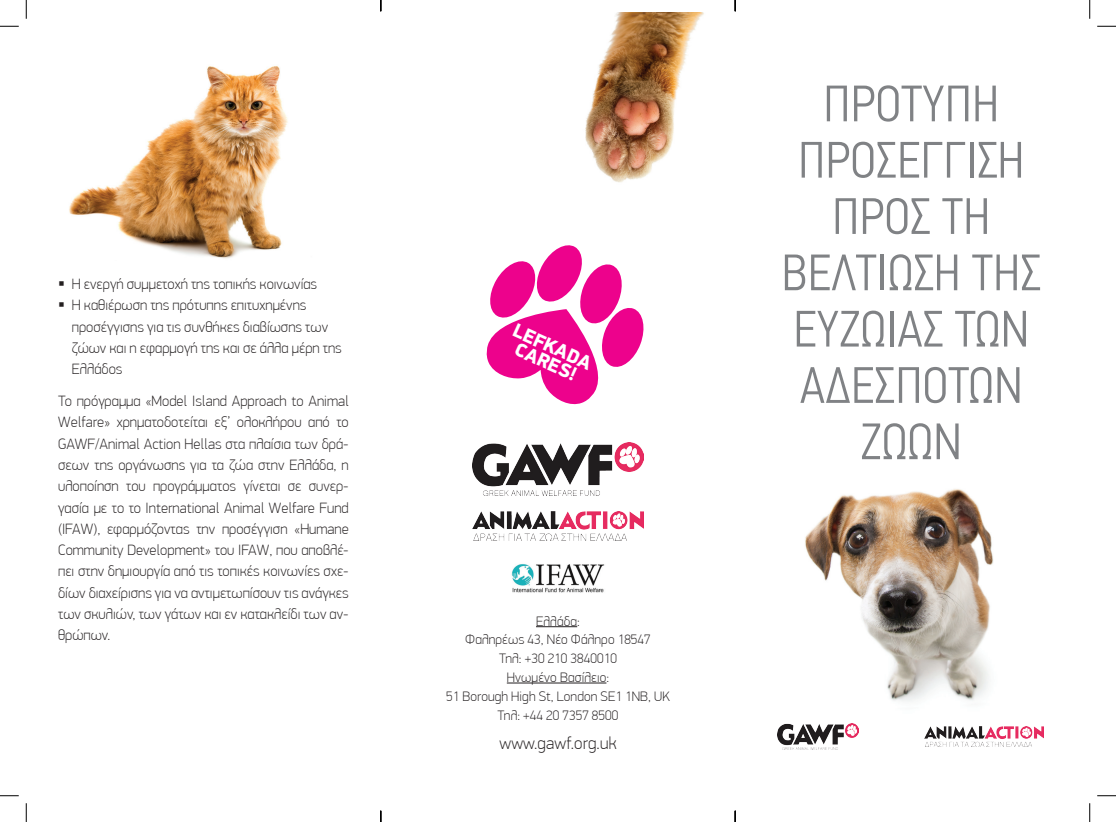
<style>
.page{position:relative;width:1116px;height:822px;background:#fff}
.page>*{position:absolute;margin:0;border:0;box-sizing:border-box;transform-origin:0 0}
.t1{font:300 51.25px/56.2px "PF Din Text Cond Pro";letter-spacing:.01em;color:#808285;text-align:center}
.t2{font:900 19.62px "PF Din Display Pro";color:#fff}
.t3{font:100 17.5px "PF Din Display Pro";letter-spacing:.01em;color:#231f20}
.t4{font:100 15px/21.2px "PF Din Display Pro";color:#231f20}
.t5{font:100 13.75px/18.8px "PF Din Display Pro";letter-spacing:.01em;color:#231f20;text-align:center}
</style>
<div class="page">
<img style="left:805px;top:489px;width:239px;height:250px">
<img style="left:69px;top:66px;width:219px;height:193px">
<img style="left:472px;top:511px;width:172px;height:29px">
<img style="left:924px;top:726px;width:119px;height:20px">
<svg style="left:486px;top:245px;width:157px;height:159px"></svg>
<img style="left:472px;top:442px;width:172px;height:53px">
<img style="left:777px;top:723px;width:81px;height:26px">
<img style="left:511px;top:564px;width:94px;height:29px">
<hr style="left:536px;top:626px;width:41px;height:1px;background:#231f20">
<hr style="left:507px;top:682px;width:99px;height:1px;background:#231f20">
<img style="left:585px;top:12px;width:119px;height:171px">
<svg style="left:0;top:25px;width:19px;height:2px"></svg>
<svg style="left:1097px;top:25px;width:18px;height:2px"></svg>
<svg style="left:0;top:795px;width:19px;height:1px"></svg>
<svg style="left:1097px;top:795px;width:18px;height:1px"></svg>
<svg style="left:25px;top:0;width:2px;height:19px"></svg>
<svg style="left:25px;top:803px;width:2px;height:18px"></svg>
<svg style="left:1089px;top:0;width:1px;height:19px"></svg>
<svg style="left:1089px;top:803px;width:1px;height:18px"></svg>
<svg style="left:734px;top:0;width:2px;height:11px"></svg>
<svg style="left:734px;top:810px;width:2px;height:11px"></svg>
<p class="t4" style="left:72px;top:273px;width:271px">Η ενεργή συμμετοχή της τοπικής κοινωνίας<br>Η καθιέρωση της πρότυπης επιτυχημένης προσέγγισης για τις συνθήκες διαβίωσης των ζώων και η εφαρμογή της και σε άλλα μέρη της Ελλάδος</p>
<p class="t4" style="left:58px;top:390px;width:292px;text-align:justify">Το πρόγραμμα «Model Island Approach to Animal Welfare» χρηματοδοτείται εξ’ ολοκλήρου από το GAWF/Animal Action Hellas στα πλαίσια των δρά&shy;σεων της οργάνωσης για τα ζώα στην Ελλάδα, η υλοποίηση του προγράμματος γίνεται σε συνερ&shy;γασία με το το International Animal Welfare Fund (IFAW), εφαρμόζοντας την προσέγγιση «Humane Community Development» του IFAW, που αποβλέ&shy;πει στην δημιουργία από τις τοπικές κοινωνίες σχε&shy;δίων διαχείρισης για να αντιμετωπίσουν τις ανάγκες των σκυλιών, των γάτων και εν κατακλείδι των αν&shy;θρώπων.</p>
<h2 class="t2" style="left:519px;top:318px;width:85px;rotate:24deg">LEFKADA</h2>
<h2 class="t2" style="left:521px;top:337px;width:67px;rotate:24deg">CARES!</h2>
<p class="t5" style="left:446px;top:611px;width:225px">Ελλάδα:<br>Φαληρέως 43, Νέο Φάληρο 18547<br>Τηλ: +30 210 3840010<br>Ηνωμένο Βασίλειο:<br>51 Borough High St, London SE1 1NB, UK<br>Τηλ: +44 20 7357 8500</p>
<p class="t3" style="left:499px;top:732px;width:119px">www.gawf.org.uk</p>
<h1 class="t1" style="left:781px;top:76px;width:261px">ΠΡΌΤΥΠΗ<br>ΠΡΟΣΈΓΓΙΣΗ<br>ΠΡΟΣ ΤΗ<br>ΒΕΛΤΊΩΣΗ ΤΗΣ<br>ΕΥΖΩΊΑΣ ΤΩΝ<br>ΑΔΈΣΠΟΤΩΝ<br>ΖΏΩΝ</h1>
</div>
